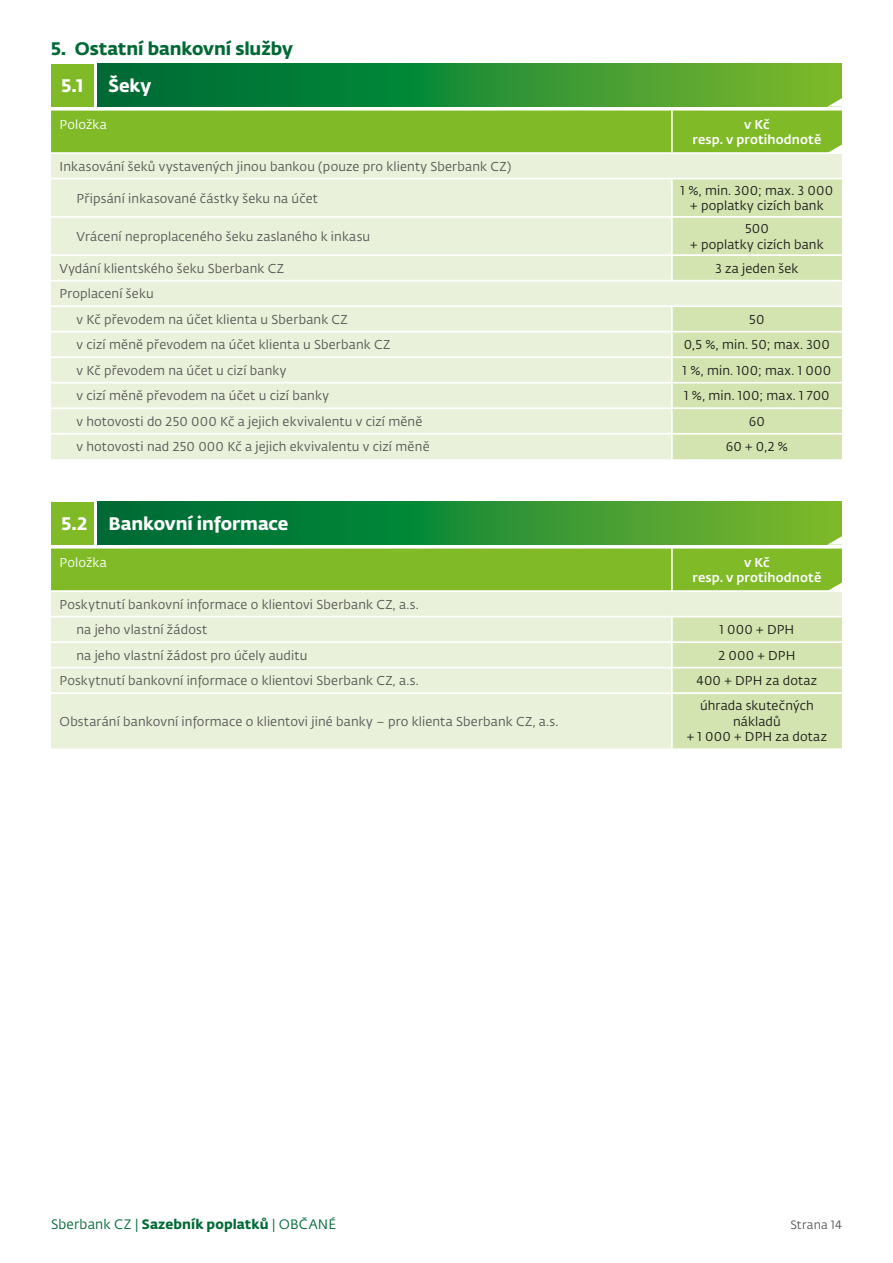
<style>
.page{position:relative;width:893px;height:1263px;background:#fff}
.page>*{position:absolute;margin:0;border:0;box-sizing:border-box;transform-origin:0 0}
.t1{font:18px "Fedra Sans Pro Bold LF";letter-spacing:-.005em;color:#fff}
.t2{font:18px "Fedra Sans Pro Bold LF";letter-spacing:-.005em;color:#006935}
.t3{font:13.5px "Fedra Sans Pro Book LF";letter-spacing:.01em;color:#006935}
.t4{font:12.75px/25.5px "Fedra Sans Pro Book LF";letter-spacing:.01em;color:#575756}
.t5{font:12.75px/15.3px "Fedra Sans Pro Book LF";letter-spacing:.01em;color:#1d1d1b;text-align:center}
.t6{font:12.75px/15.3px "Fedra Sans Pro Medium LF";letter-spacing:.01em;color:#fff;text-align:center}
.t7{font:12.75px "Fedra Sans Pro Book LF";letter-spacing:.01em;color:#fff}
.t8{font:12px "Fedra Sans Pro Book LF";letter-spacing:.01em;color:#575756}
.s1{font-family:"Fedra Sans Pro Bold LF"}
</style>
<div class="page">
<svg style="left:98px;top:64px;width:744px;height:34px;background:#2a8f33"></svg>
<div style="left:51px;top:64px;width:43px;height:42px;background:#80ba27"></div>
<div style="left:51px;top:154px;width:791px;height:305px;background:#e9f1da"></div>
<svg style="left:672px;top:179px;width:170px;height:280px;background:#d5e5b4"></svg>
<hr style="left:671px;top:179px;width:2px;height:37px;background:#fff">
<hr style="left:671px;top:218px;width:2px;height:36px;background:#fff">
<hr style="left:671px;top:256px;width:2px;height:24px;background:#fff">
<hr style="left:672px;top:280px;width:170px;height:1px;background:#fff">
<hr style="left:671px;top:307px;width:2px;height:24px;background:#fff">
<hr style="left:671px;top:333px;width:2px;height:23px;background:#fff">
<hr style="left:671px;top:358px;width:2px;height:24px;background:#fff">
<hr style="left:671px;top:384px;width:2px;height:23px;background:#fff">
<hr style="left:671px;top:409px;width:2px;height:24px;background:#fff">
<hr style="left:671px;top:435px;width:2px;height:24px;background:#fff">
<hr style="left:51px;top:178px;width:621px;height:1px;background:#fff">
<hr style="left:672px;top:178px;width:170px;height:1px;background:#fff">
<hr style="left:51px;top:216px;width:621px;height:2px;background:#fff">
<hr style="left:672px;top:216px;width:170px;height:2px;background:#fff">
<hr style="left:51px;top:254px;width:621px;height:2px;background:#fff">
<hr style="left:672px;top:254px;width:170px;height:2px;background:#fff">
<hr style="left:51px;top:280px;width:621px;height:1px;background:#fff">
<hr style="left:51px;top:305px;width:621px;height:2px;background:#fff">
<hr style="left:672px;top:305px;width:170px;height:2px;background:#fff">
<hr style="left:51px;top:331px;width:621px;height:2px;background:#fff">
<hr style="left:672px;top:331px;width:170px;height:2px;background:#fff">
<hr style="left:51px;top:356px;width:621px;height:2px;background:#fff">
<hr style="left:672px;top:356px;width:170px;height:2px;background:#fff">
<hr style="left:51px;top:382px;width:621px;height:2px;background:#fff">
<hr style="left:672px;top:382px;width:170px;height:2px;background:#fff">
<hr style="left:51px;top:407px;width:621px;height:2px;background:#fff">
<hr style="left:672px;top:407px;width:170px;height:2px;background:#fff">
<hr style="left:51px;top:433px;width:621px;height:2px;background:#fff">
<hr style="left:672px;top:433px;width:170px;height:2px;background:#fff">
<svg style="left:51px;top:98px;width:791px;height:55px;background:#7db93b"></svg>
<svg style="left:98px;top:502px;width:744px;height:34px;background:#2a8f33"></svg>
<div style="left:51px;top:502px;width:43px;height:42px;background:#80ba27"></div>
<div style="left:51px;top:592px;width:791px;height:156px;background:#e9f1da"></div>
<div style="left:673px;top:617px;width:169px;height:131px;background:#d3e4b0"></div>
<hr style="left:671px;top:617px;width:2px;height:24px;background:#fff">
<hr style="left:671px;top:643px;width:2px;height:24px;background:#fff">
<hr style="left:671px;top:668px;width:2px;height:24px;background:#fff">
<hr style="left:671px;top:694px;width:2px;height:54px;background:#fff">
<hr style="left:51px;top:616px;width:621px;height:1px;background:#fff">
<hr style="left:672px;top:616px;width:170px;height:1px;background:#fff">
<hr style="left:51px;top:641px;width:621px;height:2px;background:#fff">
<hr style="left:672px;top:641px;width:170px;height:2px;background:#fff">
<hr style="left:51px;top:667px;width:621px;height:1px;background:#fff">
<hr style="left:672px;top:667px;width:170px;height:1px;background:#fff">
<hr style="left:51px;top:692px;width:621px;height:2px;background:#fff">
<hr style="left:672px;top:692px;width:170px;height:2px;background:#fff">
<svg style="left:51px;top:536px;width:791px;height:55px;background:#7db93b"></svg>
<h1 class="t2" style="left:51px;top:35px;width:243px">5. Ostatní bankovní služby</h1>
<h1 class="t1" style="left:62px;top:71px;width:23px">5.1</h1>
<h1 class="t1" style="left:108px;top:71px;width:44px">Šeky</h1>
<p class="t7" style="left:60px;top:116px;width:49px">Položka</p>
<p class="t6" style="left:692px;top:116px;width:130px">v Kč<br>resp. v protihodnotě</p>
<p class="t4" style="left:60px;top:153px;width:453px">Inkasování šeků vystavených jinou bankou (pouze pro klienty Sberbank CZ)</p>
<p class="t4" style="left:77px;top:185px;width:243px">Připsání inkasované částky šeku na účet</p>
<p class="t5" style="left:681px;top:183px;width:154px">1 %, min. 300; max. 3 000 + poplatky cizích bank</p>
<p class="t4" style="left:77px;top:223px;width:295px">Vrácení neproplaceného šeku zaslaného k inkasu</p>
<p class="t5" style="left:690px;top:221px;width:135px">500<br>+ poplatky cizích bank</p>
<p class="t4" style="left:60px;top:255px;width:226px">Vydání klientského šeku Sberbank CZ</p>
<p class="t5" style="left:715px;top:260px;width:84px">3 za jeden šek</p>
<p class="t4" style="left:77px;top:281px;width:273px;text-indent:-17px">Proplacení šeku<br>v Kč převodem na účet klienta u Sberbank CZ</p>
<p class="t5" style="left:749px;top:311px;width:17px">50</p>
<p class="t4" style="left:77px;top:332px;width:315px">v cizí měně převodem na účet klienta u Sberbank CZ</p>
<p class="t5" style="left:684px;top:337px;width:148px">0,5 %, min. 50; max. 300</p>
<p class="t4" style="left:77px;top:357px;width:211px">v Kč převodem na účet u cizí banky</p>
<p class="t5" style="left:683px;top:362px;width:150px">1 %, min. 100; max. 1 000</p>
<p class="t4" style="left:77px;top:383px;width:254px">v cizí měně převodem na účet u cizí banky</p>
<p class="t5" style="left:684px;top:388px;width:147px">1 %, min. 100; max. 1 700</p>
<p class="t4" style="left:77px;top:408px;width:347px">v hotovosti do 250 000 Kč a jejich ekvivalentu v cizí měně</p>
<p class="t5" style="left:749px;top:413px;width:18px">60</p>
<p class="t4" style="left:77px;top:434px;width:355px">v hotovosti nad 250 000 Kč a jejich ekvivalentu v cizí měně</p>
<p class="t5" style="left:726px;top:439px;width:64px">60 + 0,2 %</p>
<h1 class="t1" style="left:62px;top:509px;width:228px">5.2 Bankovní informace</h1>
<p class="t7" style="left:60px;top:554px;width:49px">Položka</p>
<p class="t6" style="left:692px;top:554px;width:130px">v Kč<br>resp. v protihodnotě</p>
<p class="t4" style="left:77px;top:591px;width:344px;text-indent:-17px">Poskytnutí bankovní informace o klientovi Sberbank CZ, a.s. na jeho vlastní žádost</p>
<p class="t5" style="left:720px;top:622px;width:76px">1 000 + DPH</p>
<p class="t4" style="left:77px;top:642px;width:232px">na jeho vlastní žádost pro účely auditu</p>
<p class="t5" style="left:718px;top:647px;width:79px">2 000 + DPH</p>
<p class="t4" style="left:60px;top:668px;width:361px">Poskytnutí bankovní informace o klientovi Sberbank CZ, a.s.</p>
<p class="t5" style="left:696px;top:673px;width:122px">400 + DPH za dotaz</p>
<p class="t4" style="left:60px;top:708px;width:500px">Obstarání bankovní informace o klientovi jiné banky – pro klienta Sberbank CZ, a.s.</p>
<p class="t5" style="left:687px;top:698px;width:142px">úhrada skutečných nákladů<br>+ 1 000 + DPH za dotaz</p>
<p class="t3" style="left:51px;top:1215px;width:287px">Sberbank CZ | <span class="s1">Sazebník poplatků</span> | OBČANÉ</p>
<p class="t8" style="left:790px;top:1216px;width:53px">Strana 14</p>
</div>
